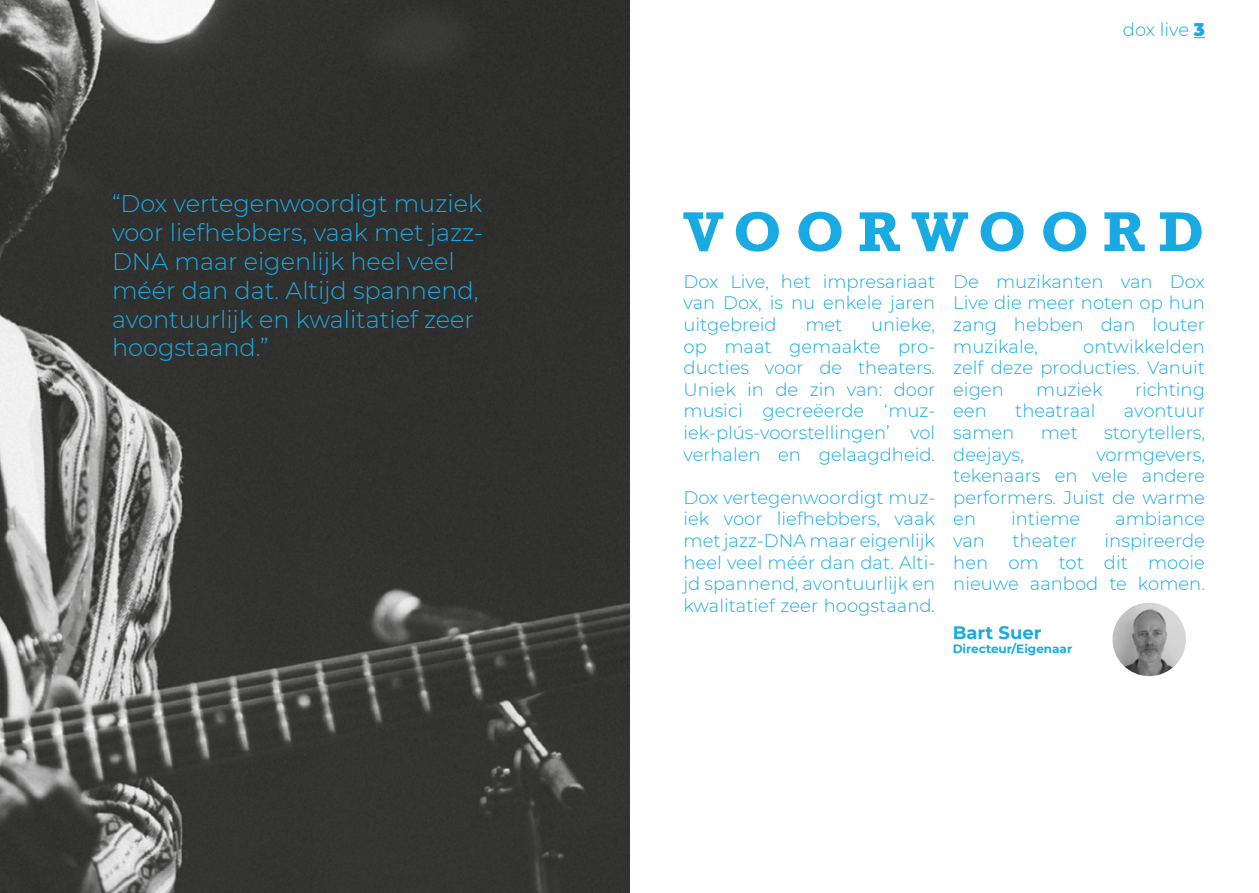
<style>
.page{position:relative;width:1259px;height:893px;background:#fff}
.page>*{position:absolute;margin:0;border:0;box-sizing:border-box;transform-origin:0 0}
.t1{font:700 57px "Rockwell";letter-spacing:.245em;color:#1aaae3}
.t2{font:300 24px/28.8px "Montserrat";color:#1aaae3}
.t3{font:300 18px/21.6px "Montserrat";color:#1aaae3;text-align:justify}
.t4{font:700 18px "Montserrat";color:#1aaae3}
.t5{font:700 12px "Montserrat";color:#1aaae3}
.s1{font-weight:900}
</style>
<div class="page">
<img style="left:0;top:0;width:629px;height:893px">
<img style="left:1112px;top:603px;width:74px;height:73px;border-radius:37px">
<h2 class="t2" style="left:112px;top:189px;width:372px">“Dox vertegenwoordigt muziek voor liefhebbers, vaak met jazz-<br>DNA maar eigenlijk heel veel méér dan dat. Altijd spannend, avontuurlijk en kwalitatief zeer hoogstaand.”</h2>
<p class="t3" style="left:1123px;top:19px;width:83px">dox live <span class="s1">3</span></p>
<h1 class="t1" style="left:683px;top:197px;width:522px">VOORWOORD</h1>
<p class="t3" style="left:683px;top:270px;width:253px">Dox Live, het impresariaat van Dox, is nu enkele jaren uitgebreid</p>
<p class="t3" style="left:953px;top:270px;width:253px">De muzikanten van Dox Live die meer noten op hun zang hebben dan louter muzikale,</p>
<p class="t3" style="left:683px;top:313px;width:253px;text-indent:187px">unieke, op maat gemaakte pro&shy;ducties voor de theaters.<br>Uniek in de zin van: door musici gecreëerde ‘muz&shy;iek-plús-voorstellingen’ vol verhalen en gelaagdheid.</p>
<p class="t3" style="left:683px;top:486px;width:253px">Dox vertegenwoordigt muz&shy;iek voor liefhebbers, vaak met jazz-DNA maar eigenlijk heel veel méér dan dat. Alti&shy;jd spannend, avontuurlijk en kwalitatief zeer hoogstaand.</p>
<p class="t3" style="left:805px;top:313px;width:39px">met</p>
<p class="t3" style="left:953px;top:335px;width:253px;text-indent:130px">ontwikkelden zelf deze producties. Vanuit eigen</p>
<p class="t3" style="left:1036px;top:378px;width:68px">muziek</p>
<p class="t3" style="left:1135px;top:378px;width:71px">richting</p>
<p class="t3" style="left:953px;top:400px;width:35px">een</p>
<p class="t3" style="left:1015px;top:400px;width:82px">theatraal</p>
<p class="t3" style="left:1123px;top:400px;width:83px">avontuur</p>
<p class="t3" style="left:953px;top:421px;width:63px">samen</p>
<p class="t3" style="left:1040px;top:421px;width:39px">met</p>
<p class="t3" style="left:1104px;top:421px;width:102px">storytellers,</p>
<p class="t3" style="left:953px;top:443px;width:72px">deejays,</p>
<p class="t3" style="left:953px;top:443px;width:253px;text-indent:143px">vormgevers, tekenaars en vele andere performers. Juist de warme en</p>
<p class="t3" style="left:1011px;top:508px;width:71px">intieme</p>
<p class="t3" style="left:1115px;top:508px;width:91px">ambiance</p>
<p class="t3" style="left:953px;top:529px;width:33px">van</p>
<p class="t3" style="left:1012px;top:529px;width:66px">theater</p>
<p class="t3" style="left:953px;top:529px;width:253px;text-indent:151px">inspireerde hen om tot dit mooie nieuwe aanbod te komen.</p>
<p class="t4" style="left:952px;top:619px;width:90px">Bart Suer</p>
<p class="t5" style="left:952px;top:640px;width:121px">Directeur/Eigenaar</p>
</div>
